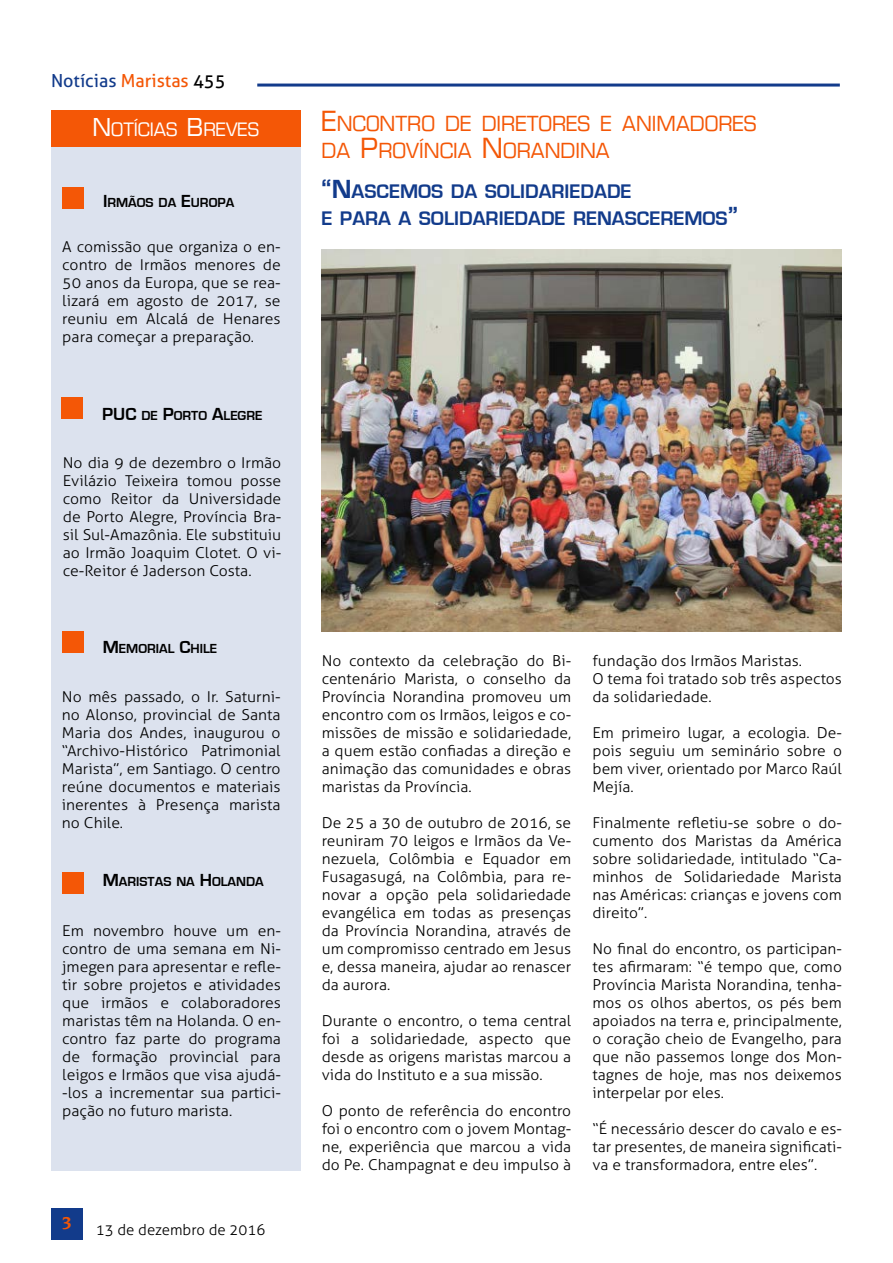
<style>
.page{position:relative;width:893px;height:1263px;background:#fff}
.page>*{position:absolute;margin:0;border:0;box-sizing:border-box;transform-origin:0 0}
.t1{font:700 20.25px/27px "Eurostile";color:#123b8b}
.t2{font:20.25px/27px "Eurostile";color:#f45706}
.t3{font:18px "Aller";color:#123b8b}
.t4{font:18px "Eurostile";color:#fff}
.t5{font:700 18px "Eurostile";color:#000}
.t6{font:700 18px "Novarese IT Cby BT";color:#f45706}
.t7{font:300 15px/18px "Aller";color:#000;text-align:justify;scale:1.04 1}
.t8{font:300 15px/18px "Aller";color:#000;text-align:justify;scale:1.05 1}
.t9{font:300 15px "Aller";color:#000}
.t10{font:700 13.5px "Eurostile";color:#000}
.s1{color:#f45706}
.s2{color:#000}
.s3{font-size:24px}
.s4{font-size:18px}
.s5{font-size:27px}
</style>
<div class="page">
<hr style="left:257px;top:84px;width:583px;height:3px;background:#123b8b">
<div style="left:51px;top:1208px;width:32px;height:31px;background:#123b8b"></div>
<div style="left:51px;top:142px;width:249px;height:1029px;background:#dce2ee"></div>
<div style="left:62px;top:188px;width:22px;height:21px;background:#f45706"></div>
<div style="left:51px;top:111px;width:249px;height:36px;background:#f45706"></div>
<div style="left:62px;top:397px;width:21px;height:22px;background:#f45706"></div>
<div style="left:62px;top:631px;width:21px;height:22px;background:#f45706"></div>
<img style="left:322px;top:249px;width:520px;height:382px">
<div style="left:62px;top:873px;width:21px;height:21px;background:#f45706"></div>
<p class="t3" style="left:51px;top:69px;width:176px">Notícias <span class="s1">Maristas</span> <span class="s2">455</span></p>
<p class="t4" style="left:92px;top:118px;width:168px"><span class="s3">N</span>OTÍCIAS <span class="s3">B</span>REVES</p>
<p class="t10" style="left:103px;top:195px;width:133px"><span class="s4">I</span> RMÃOS DA <span class="s4">E</span>UROPA</p>
<p class="t8" style="left:62px;top:238px;width:209px">A comissão que organiza o en&shy;contro de Irmãos menores de 50 anos da Europa, que se rea&shy;lizará em agosto de 2017, se reuniu em Alcalá de Henares para começar a preparação.</p>
<p class="t5" style="left:102px;top:404px;width:12px">PUC</p>
<p class="t10" style="left:141px;top:408px;width:121px">DE <span class="s4">P</span>ORTO <span class="s4">A</span>LEGRE</p>
<p class="t8" style="left:63px;top:454px;width:210px">No dia 9 de dezembro o Irmão Evilázio Teixeira tomou posse como Reitor da Universidade de Porto Alegre, Província Bra&shy;sil Sul-Amazônia. Ele substituiu ao Irmão Joaquim Clotet. O vi&shy;ce-Reitor é Jaderson Costa.</p>
<p class="t10" style="left:103px;top:641px;width:115px"><span class="s4">M</span>EMORIAL <span class="s4">C</span>HILE</p>
<p class="t8" style="left:62px;top:688px;width:210px">No mês passado, o Ir. Saturni&shy;no Alonso, provincial de Santa Maria dos Andes, inaugurou o “Archivo-Histórico Patrimonial Marista”, em Santiago. O centro reúne documentos e materiais inerentes à Presença marista no Chile.</p>
<p class="t10" style="left:103px;top:874px;width:162px"><span class="s4">M</span>ARISTAS NA <span class="s4">H</span> OLANDA</p>
<p class="t8" style="left:62px;top:922px;width:210px">Em novembro houve um en&shy;contro de uma semana em Ni&shy;jmegen para apresentar e refle&shy;tir sobre projetos e atividades que irmãos e colaboradores maristas têm na Holanda. O en&shy;contro faz parte do programa de formação provincial para leigos e Irmãos que visa ajudá--los a incrementar sua partici&shy;pação no futuro marista.</p>
<p class="t6" style="left:62px;top:1212px;width:12px">3</p>
<p class="t9" style="left:96px;top:1220px;width:171px">13 de dezembro de 2016</p>
<h1 class="t2" style="left:322px;top:110px;width:437px"><span class="s5">E</span>NCONTRO DE DIRETORES E ANIMADORES<br>DA <span class="s5">P</span>ROVÍNCIA <span class="s5">N</span>ORANDINA</h1>
<h1 class="t1" style="left:322px;top:178px;width:418px"><span class="s5">“N</span>ASCEMOS DA SOLIDARIEDADE<br>E PARA A SOLIDARIEDADE RENASCEREMOS<span class="s5">”</span></h1>
<p class="t7" style="left:322px;top:652px;width:241px">No contexto da celebração do Bi&shy;centenário Marista, o conselho da Província Norandina promoveu um encontro com os Irmãos, leigos e co&shy;missões de missão e solidariedade, a quem estão confiadas a direção e animação das comunidades e obras maristas da Província.</p>
<p class="t7" style="left:322px;top:814px;width:241px">De 25 a 30 de outubro de 2016, se reuniram 70 leigos e Irmãos da Ve&shy;nezuela, Colômbia e Equador em Fusagasugá, na Colômbia, para re&shy;novar a opção pela solidariedade evangélica em todas as presenças da Província Norandina, através de um compromisso centrado em Jesus e, dessa maneira, ajudar ao renascer da aurora.</p>
<p class="t7" style="left:322px;top:1012px;width:241px">Durante o encontro, o tema central foi a solidariedade, aspecto que desde as origens maristas marcou a vida do Instituto e a sua missão.</p>
<p class="t7" style="left:322px;top:1102px;width:241px">O ponto de referência do encontro foi o encontro com o jovem Montag&shy;ne, experiência que marcou a vida do Pe. Champagnat e deu impulso à</p>
<p class="t7" style="left:592px;top:652px;width:241px;text-align:left">fundação dos Irmãos Maristas.<br>O tema foi tratado sob três aspectos da solidariedade.</p>
<p class="t7" style="left:592px;top:724px;width:241px">Em primeiro lugar, a ecologia. De&shy;pois seguiu um seminário sobre o bem viver, orientado por Marco Raúl Mejía.</p>
<p class="t7" style="left:592px;top:814px;width:241px">Finalmente refletiu-se sobre o do&shy;cumento dos Maristas da América sobre solidariedade, intitulado “Ca&shy;minhos de Solidariedade Marista nas Américas: crianças e jovens com direito”.</p>
<p class="t7" style="left:592px;top:940px;width:241px">No final do encontro, os participan&shy;tes afirmaram: “é tempo que, como Província Marista Norandina, tenha&shy;mos os olhos abertos, os pés bem apoiados na terra e, principalmente, o coração cheio de Evangelho, para que não passemos longe dos Mon&shy;tagnes de hoje, mas nos deixemos interpelar por eles.</p>
<p class="t7" style="left:592px;top:1120px;width:241px">“É necessário descer do cavalo e es&shy;tar presentes, de maneira significati&shy;va e transformadora, entre eles”.</p>
</div>
